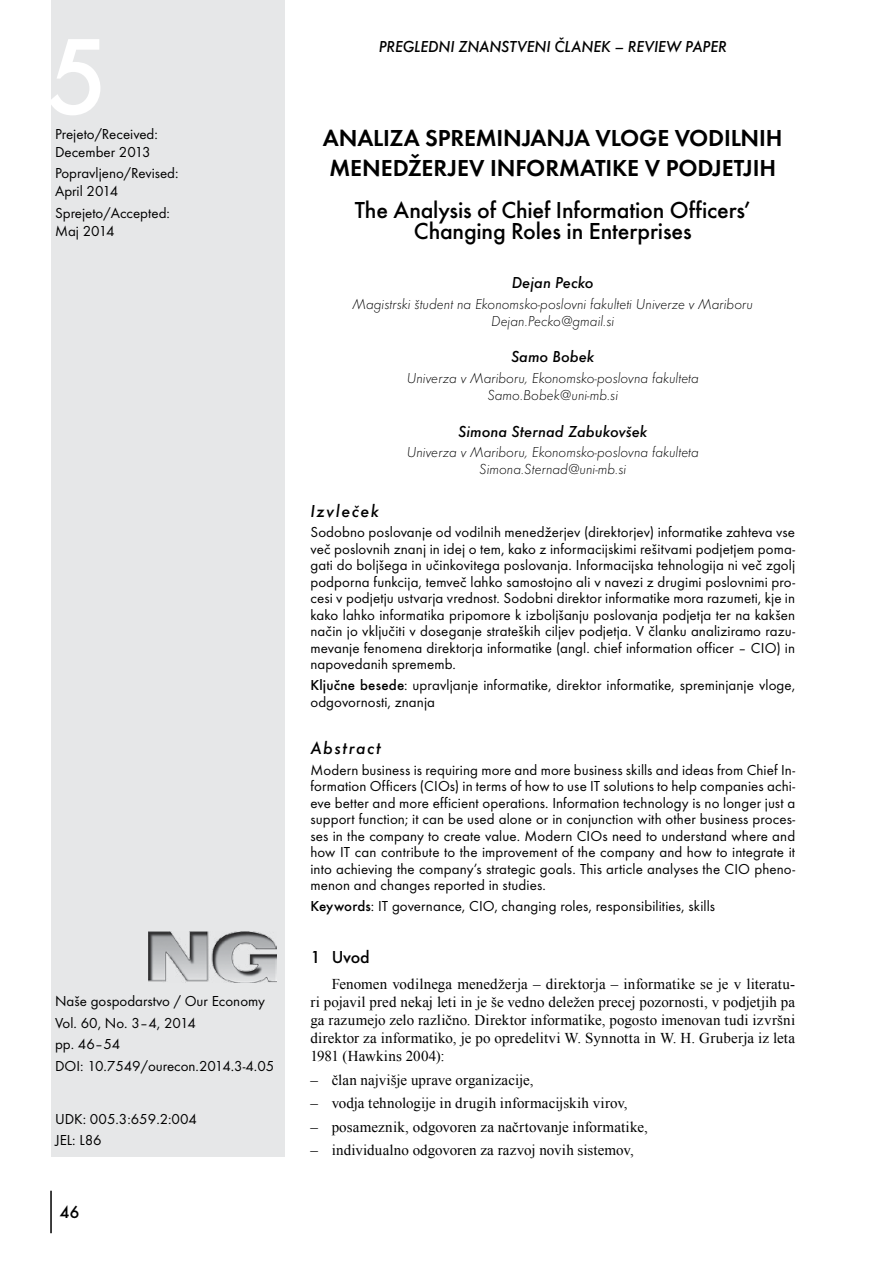
<style>
.page{position:relative;width:893px;height:1263px;background:#fff}
.page>*{position:absolute;margin:0;border:0;box-sizing:border-box;transform-origin:0 0}
.Poglavje_cifra{font:500 112.5px "Futura TEE";color:#fff}
.NASLOV_0{font:600 24px/30px "Futura TEE";letter-spacing:-.005em;color:#000}
.Naslov_0_0{font:500 24px/21px "Futura TEE";letter-spacing:-.01em;color:#000;text-align:center}
.Izvlecek{font:18px "Futura TEE Medi Obli";letter-spacing:.085em;color:#000}
.NASLOV_1_zamik{font:500 18px "Futura TEE";letter-spacing:-.015em;color:#000}
.Izvlecek_avtor{font:16.5px "Futura TEE Medi Obli";color:#000}
.Izvirni{font:16.5px "Futura TEE Medi Obli";color:#000}
.Izvlecek_body{font:15px/16.5px "Futura TEE";letter-spacing:.005em;color:#000;text-align:justify}
.BODY{font:15px/18px "Times New Roman";letter-spacing:.005em;color:#000;text-align:justify}
.Izvlecek_sola{font:15px "Futura TEE Ligh Obli";color:#000}
.Izvlecek_desno{font:15px/18px "Futura TEE";color:#000}
.s1{font-weight:500}
</style>
<div class="page">
<hr style="left:50px;top:1191px;width:2px;height:42px;background:#000">
<div style="left:51px;top:0;width:234px;height:1157px;background:#e6e7e8"></div>
<img style="left:149px;top:931px;width:127px;height:51px">
<p class="Poglavje_cifra" style="left:46px;top:10px;width:65px">5</p>
<p class="Izvlecek_desno" style="left:55px;top:125px;width:104px">Prejeto/Received:<br>December 2013</p>
<p class="Izvlecek_desno" style="left:55px;top:164px;width:125px">Popravljeno/Revised:<br>April 2014</p>
<p class="Izvlecek_desno" style="left:55px;top:204px;width:116px">Sprejeto/Accepted:<br>Maj 2014</p>
<p class="Izvlecek_desno" style="left:55px;top:992px;width:211px">Naše gospodarstvo / Our Economy</p>
<p class="Izvlecek_desno" style="left:55px;top:1014px;width:142px">Vol. 60, No. 3–4, 2014</p>
<p class="Izvlecek_desno" style="left:55px;top:1035px;width:67px">pp. 46–54</p>
<p class="Izvlecek_desno" style="left:55px;top:1056px;width:221px">DOI: 10.7549/ourecon.2014.3-4.05</p>
<p class="Izvlecek_desno" style="left:55px;top:1110px;width:144px">UDK: 005.3:659.2:004</p>
<p class="Izvlecek_desno" style="left:55px;top:1131px;width:48px">JEL: L86</p>
<p class="NASLOV_1_zamik" style="left:60px;top:1201px;width:22px">46</p>
<p class="Izvirni" style="left:379px;top:37px;width:350px">PREGLEDNI ZNANSTVENI ČLANEK – REVIEW PAPER</p>
<p class="NASLOV_0" style="left:323px;top:122px;width:461px">ANALIZA SPREMINJANJA VLOGE VODILNIH<br>MENEDŽERJEV INFORMATIKE V PODJETJIH</p>
<p class="Naslov_0_0" style="left:355px;top:199px;width:397px">The Analysis of Chief Information Officers’<br>Changing Roles in Enterprises</p>
<p class="Izvlecek_avtor" style="left:512px;top:273px;width:83px">Dejan Pecko</p>
<p class="Izvlecek_sola" style="left:353px;top:296px;width:402px">Magistrski študent na Ekonomsko-poslovni fakulteti Univerze v Mariboru</p>
<p class="Izvlecek_sola" style="left:491px;top:312px;width:125px">Dejan.Pecko@gmail.si</p>
<p class="Izvlecek_avtor" style="left:511px;top:347px;width:85px">Samo Bobek</p>
<p class="Izvlecek_sola" style="left:407px;top:370px;width:294px">Univerza v Mariboru, Ekonomsko-poslovna fakulteta</p>
<p class="Izvlecek_sola" style="left:487px;top:386px;width:132px">Samo.Bobek@uni-mb.si</p>
<p class="Izvlecek_avtor" style="left:458px;top:421px;width:191px">Simona Sternad Zabukovšek</p>
<p class="Izvlecek_sola" style="left:407px;top:444px;width:294px">Univerza v Mariboru, Ekonomsko-poslovna fakulteta</p>
<p class="Izvlecek_sola" style="left:479px;top:460px;width:148px">Simona.Sternad@uni-mb.si</p>
<p class="Izvlecek" style="left:310px;top:500px;width:70px">Izvleček</p>
<p class="Izvlecek_body" style="left:310px;top:524px;width:486px">Sodobno poslovanje od vodilnih menedžerjev (direktorjev) informatike zahteva vse več poslovnih znanj in idej o tem, kako z informacijskimi rešitvami podjetjem poma&shy;gati do boljšega in učinkovitega poslovanja. Informacijska tehnologija ni več zgolj podporna funkcija, temveč lahko samostojno ali v navezi z drugimi poslovnimi pro&shy;cesi v podjetju ustvarja vrednost. Sodobni direktor informatike mora razumeti, kje in kako lahko informatika pripomore k izboljšanju poslovanja podjetja ter na kakšen način jo vključiti v doseganje strateških ciljev podjetja. V članku analiziramo razu&shy;mevanje fenomena direktorja informatike (angl. chief information officer – CIO) in napovedanih sprememb.</p>
<p class="Izvlecek_body" style="left:310px;top:677px;width:486px"><span class="s1">Ključne besede</span>: upravljanje informatike, direktor informatike, spreminjanje vloge, odgovornosti, znanja</p>
<p class="Izvlecek" style="left:310px;top:737px;width:72px">Abstract</p>
<p class="Izvlecek_body" style="left:310px;top:761px;width:486px">Modern business is requiring more and more business skills and ideas from Chief In&shy;formation Officers (CIOs) in terms of how to use IT solutions to help companies achi&shy;eve better and more efficient operations. Information technology is no longer just a support function; it can be used alone or in conjunction with other business proces&shy;ses in the company to create value. Modern CIOs need to understand where and how IT can contribute to the improvement of the company and how to integrate it into achieving the company’s strategic goals. This article analyses the CIO pheno&shy;menon and changes reported in studies.</p>
<p class="Izvlecek_body" style="left:310px;top:897px;width:406px"><span class="s1">Keywords</span>: IT governance, CIO, changing roles, responsibilities, skills</p>
<p class="NASLOV_1_zamik" style="left:310px;top:946px;width:61px">1 Uvod</p>
<p class="BODY" style="left:310px;top:974px;width:486px;text-indent:21px">Fenomen vodilnega menedžerja – direktorja – informatike se je v literatu&shy;ri pojavil pred nekaj leti in je še vedno deležen precej pozornosti, v podjetjih pa ga razumejo zelo različno. Direktor informatike, pogosto imenovan tudi izvršni direktor za informatiko, je po opredelitvi W. Synnotta in W. H. Gruberja iz leta 1981 (Hawkins 2004):</p>
<p class="BODY" style="left:310px;top:1070px;width:225px">– član najvišje uprave organizacije,</p>
<p class="BODY" style="left:310px;top:1094px;width:319px">– vodja tehnologije in drugih informacijskih virov,</p>
<p class="BODY" style="left:310px;top:1117px;width:339px">– posameznik, odgovoren za načrtovanje informatike,</p>
<p class="BODY" style="left:310px;top:1141px;width:325px">– individualno odgovoren za razvoj novih sistemov,</p>
</div>
